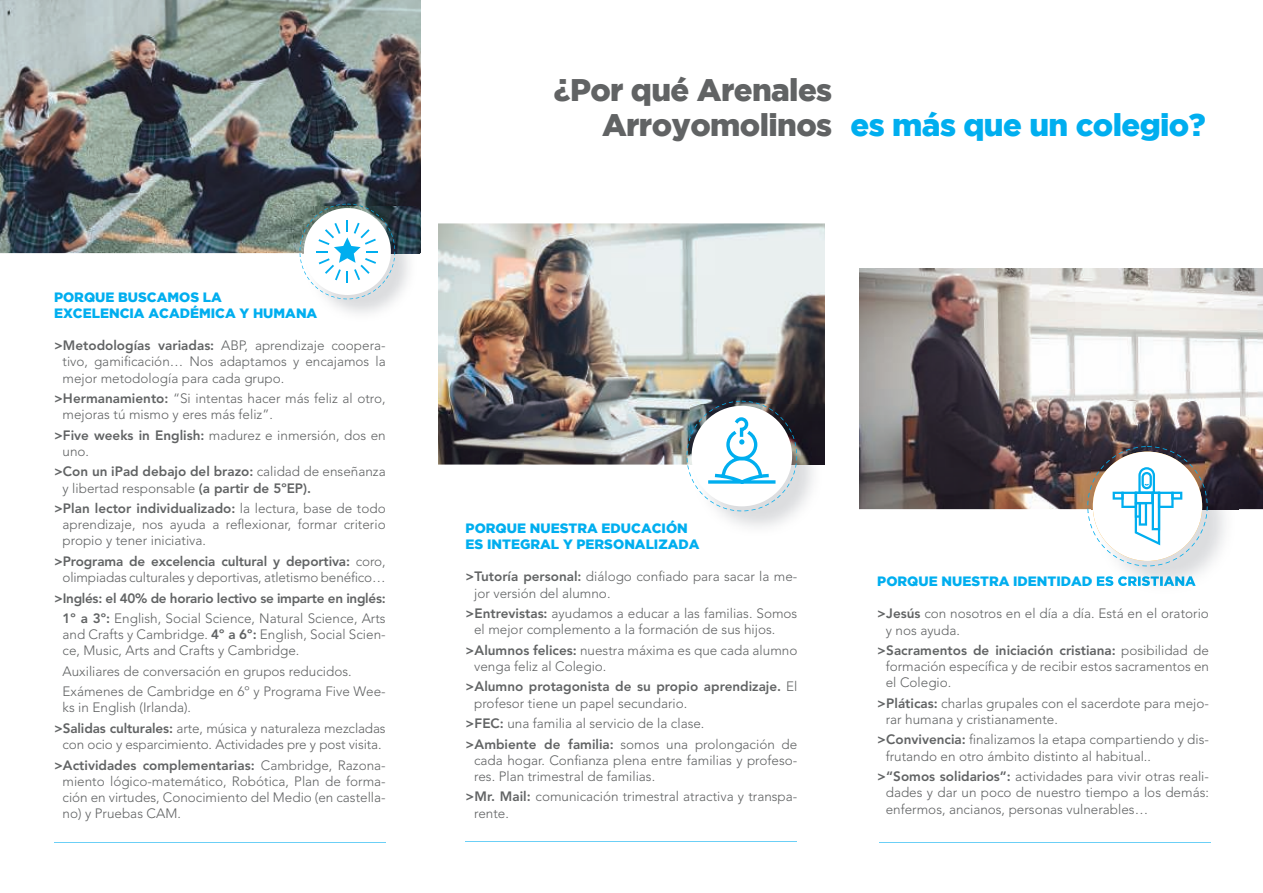
<style>
.page{position:relative;width:1263px;height:893px;background:#fff}
.page>*{position:absolute;margin:0;border:0;box-sizing:border-box;transform-origin:0 0}
.t1{font:900 31.2px/34.5px "Gotham";letter-spacing:-.02em;color:#616364;text-align:right}
.t2{font:900 31.2px "Gotham";letter-spacing:-.02em;color:#00aeef}
.t3{font:300 13.5px/16.2px "Avenir LT Std";color:#616364}
.t4{font:800 13.5px/16.2px "Avenir LT Std";color:#616364}
.t5{font:900 13.5px/16.2px "Gotham";color:#00aeef}
.t6{font:800 13.5px/20.4px "Avenir LT Std";letter-spacing:-.02em;color:#616364;text-align:right}
.s1{font-weight:800}
.s2{font-weight:300}
</style>
<div class="page">
<img style="left:0;top:0;width:421px;height:253px">
<hr style="left:466px;top:841px;width:331px;height:1px;background:#6bcff6">
<hr style="left:879px;top:842px;width:331px;height:1px;background:#6bcff6">
<img style="left:328px;top:207px;width:92px;height:106px">
<svg style="left:300px;top:204px;width:95px;height:95px"></svg>
<hr style="left:54px;top:842px;width:332px;height:1px;background:#6bcff6">
<img style="left:438px;top:223px;width:387px;height:242px">
<img style="left:859px;top:268px;width:404px;height:241px">
<img style="left:719px;top:465px;width:94px;height:62px">
<img style="left:797px;top:404px;width:28px;height:61px">
<svg style="left:687px;top:401px;width:110px;height:110px"></svg>
<img style="left:1123px;top:450px;width:116px;height:126px">
<img style="left:1096px;top:576px;width:100px;height:10px">
<svg style="left:1087px;top:446px;width:120px;height:120px"></svg>
<p class="t5" style="left:54px;top:288px;width:265px">PORQUE BUSCAMOS LA<br>EXCELENCIA ACADÉMICA Y HUMANA</p>
<p class="t3" style="left:63px;top:338px;width:325px;text-align:justify;text-indent:-9px"><span class="s1">&gt;Metodologías variadas:</span> ABP, aprendizaje coopera&shy;tivo, gamificación… Nos adaptamos y encajamos la mejor metodología para cada grupo.</p>
<p class="t3" style="left:63px;top:391px;width:325px;text-indent:-9px"><span class="s1">&gt;Hermanamiento:</span> “Si intentas hacer más feliz al otro, mejoras tú mismo y eres más feliz”.</p>
<p class="t3" style="left:63px;top:428px;width:325px;text-indent:-9px"><span class="s1">&gt;Five weeks in English:</span> madurez e inmersión, dos en uno.</p>
<p class="t4" style="left:63px;top:465px;width:325px;text-indent:-9px">&gt;Con un iPad debajo del brazo: <span class="s2">calidad de enseñanza y libertad responsable</span> (a partir de 5ºEP).</p>
<p class="t3" style="left:63px;top:501px;width:325px;text-align:justify;text-indent:-9px"><span class="s1">&gt;Plan lector individualizado:</span> la lectura, base de todo aprendizaje, nos ayuda a reflexionar, formar criterio propio y tener iniciativa.</p>
<p class="t3" style="left:54px;top:554px;width:333px;text-align:right"><span class="s1">&gt;Programa de excelencia cultural y deportiva:</span> coro, olimpiadas culturales y deportivas, atletismo benéfico…</p>
<p class="t6" style="left:54px;top:589px;width:333px">&gt;Inglés: el 40% de horario lectivo se imparte en inglés:<br>1º a 3º: <span class="s2">English, Social Science, Natural Science, Arts</span></p>
<p class="t3" style="left:63px;top:627px;width:325px">and Crafts y Cambridge. <span class="s1">4º a 6º:</span> English, Social Scien&shy;ce, Music, Arts and Crafts y Cambridge.</p>
<p class="t3" style="left:63px;top:662px;width:325px;line-height:20.4px">Auxiliares de conversación en grupos reducidos.<br>Exámenes de Cambridge en 6º y Programa Five Wee-</p>
<p class="t3" style="left:54px;top:699px;width:333px;line-height:20.4px;text-indent:9px">ks in English (Irlanda).<br><span class="s1">&gt;Salidas culturales:</span> arte, música y naturaleza mezcladas</p>
<p class="t3" style="left:54px;top:735px;width:333px;line-height:20.4px;text-align:center">con ocio y esparcimiento. Actividades pre y post visita. <span class="s1">&gt;Actividades complementarias:</span> Cambridge, Razona-</p>
<p class="t3" style="left:63px;top:774px;width:325px;text-align:justify">miento lógico-matemático, Robótica, Plan de forma&shy;ción en virtudes, Conocimiento del Medio (en castella&shy;no) y Pruebas CAM.</p>
<h1 class="t1" style="left:554px;top:72px;width:280px">¿Por qué Arenales<br>Arroyomolinos</h1>
<h1 class="t2" style="left:850px;top:107px;width:356px">es más que un colegio?</h1>
<p class="t5" style="left:466px;top:519px;width:235px">PORQUE NUESTRA EDUCACIÓN<br>ES INTEGRAL Y PERSONALIZADA</p>
<p class="t3" style="left:474px;top:570px;width:325px;text-indent:-9px"><span class="s1">&gt;Tutoría personal:</span> diálogo confiado para sacar la me&shy;jor versión del alumno.</p>
<p class="t3" style="left:474px;top:606px;width:325px;text-indent:-9px"><span class="s1">&gt;Entrevistas:</span> ayudamos a educar a las familias. Somos el mejor complemento a la formación de sus hijos.</p>
<p class="t3" style="left:474px;top:643px;width:325px;text-indent:-9px"><span class="s1">&gt;Alumnos felices:</span> nuestra máxima es que cada alumno venga feliz al Colegio.</p>
<p class="t4" style="left:474px;top:680px;width:325px;text-indent:-9px">&gt;Alumno protagonista de su propio aprendizaje. <span class="s2">El profesor tiene un papel secundario.</span></p>
<p class="t3" style="left:466px;top:714px;width:333px;line-height:20.4px"><span class="s1">&gt;FEC:</span> una familia al servicio de la clase.<br><span class="s1">&gt;Ambiente de familia:</span> somos una prolongación de</p>
<p class="t3" style="left:474px;top:753px;width:325px">cada hogar. Confianza plena entre familias y profeso&shy;res. Plan trimestral de familias.</p>
<p class="t3" style="left:474px;top:790px;width:325px;text-indent:-9px"><span class="s1">&gt;Mr. Mail:</span> comunicación trimestral atractiva y transpa&shy;rente.</p>
<p class="t5" style="left:877px;top:573px;width:320px">PORQUE NUESTRA IDENTIDAD ES CRISTIANA</p>
<p class="t3" style="left:886px;top:607px;width:325px;text-indent:-9px"><span class="s1">&gt;Jesús</span> con nosotros en el día a día. Está en el oratorio y nos ayuda.</p>
<p class="t3" style="left:886px;top:643px;width:325px;text-align:justify;text-indent:-9px"><span class="s1">&gt;Sacramentos de iniciación cristiana:</span> posibilidad de formación específica y de recibir estos sacramentos en el Colegio.</p>
<p class="t3" style="left:886px;top:696px;width:325px;text-indent:-9px"><span class="s1">&gt;Pláticas:</span> charlas grupales con el sacerdote para mejo&shy;rar humana y cristianamente.</p>
<p class="t3" style="left:886px;top:733px;width:325px;text-indent:-9px"><span class="s1">&gt;Convivencia:</span> finalizamos la etapa compartiendo y dis&shy;frutando en otro ámbito distinto al habitual..</p>
<p class="t3" style="left:886px;top:769px;width:325px;text-align:justify;text-indent:-9px"><span class="s1">&gt;“Somos solidarios”:</span> actividades para vivir otras reali&shy;dades y dar un poco de nuestro tiempo a los demás: enfermos, ancianos, personas vulnerables…</p>
</div>
